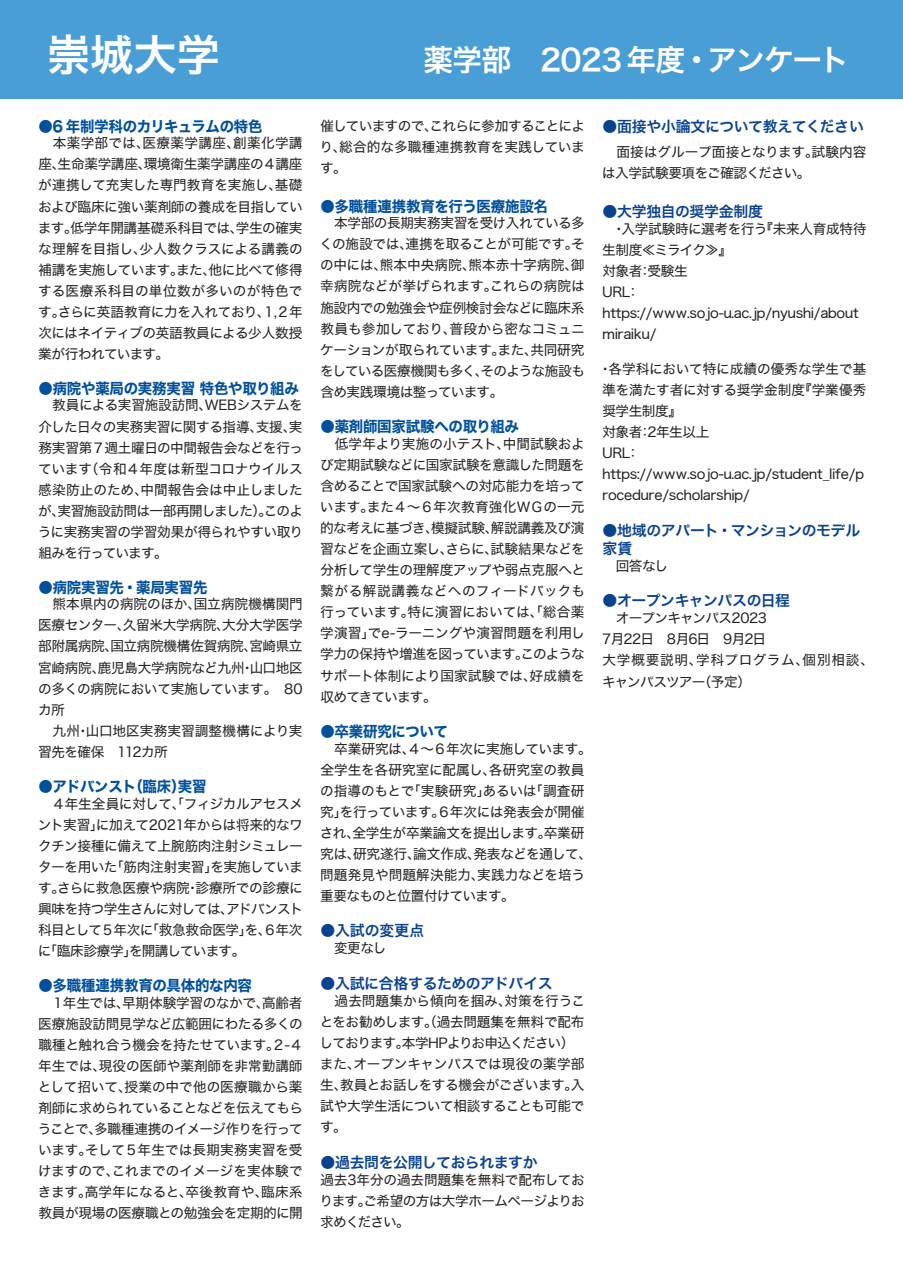
<style>
.page{position:relative;width:903px;height:1275px;background:#fff}
.page>*{position:absolute;margin:0;border:0;box-sizing:border-box;transform-origin:0 0}
.t1{font:43.4px "Hiragino Kaku W6 90 msp RKSJ H";color:#fff}
.t2{font:29.75px "Hiragino Kaku W6 90 msp RKSJ H";letter-spacing:-.03em;color:#fff}
.t3{font:14.88px "Hiragino Kaku W7 90 msp RKSJ H";letter-spacing:-.015em;color:#01509c}
.t4{font:14.88px/17.8px "Hiragino Kaku W6 90 msp RKSJ H";letter-spacing:-.03em;color:#09428e}
.t5{font:13.65px/21px "Hiragino Kaku W4 90 msp RKSJ H";letter-spacing:-.03em;color:#231f20;text-align:justify}
</style>
<div class="page">
<div style="left:0;top:0;width:903px;height:99px;background:#4a9ed6"></div>
<h1 class="t1" style="left:47px;top:33px;width:175px">崇城大学</h1>
<h2 class="t2" style="left:423px;top:45px;width:427px">薬学部 2023 年度・アンケート</h2>
<p class="t3" style="left:38px;top:119px;width:226px">●6 年制学科のカリキュラムの特色</p>
<p class="t5" style="left:38px;top:133px;width:266px">　本薬学部では、医療薬学講座、創薬化学講座、生命薬学講座、環境衛生薬学講座の４講座が連携して充実した専門教育を実施し、基礎および臨床に強い薬剤師の養成を目指しています。低学年開講基礎系科目では、学生の確実な理解を目指し、少人数クラスによる講義の補講を実施しています。また、他に比べて修得する医療系科目の単位数が多いのが特色です。さらに英語教育に力を入れており、１,２年次にはネイティブの英語教員による少人数授業が行われています。</p>
<p class="t3" style="left:38px;top:381px;width:262px">●病院や薬局の実務実習特色や取り組み</p>
<p class="t5" style="left:38px;top:395px;width:267px">　教員による実習施設訪問、WEBシステムを介した日々の実務実習に関する指導、支援、実務実習第７週土曜日の中間報告会などを行っています（令和４年度は新型コロナウイルス感染防止のため、中間報告会は中止しましたが、実習施設訪問は一部再開しました）。このように実務実習の学習効果が得られやすい取り組みを行っています。</p>
<p class="t3" style="left:38px;top:579px;width:170px">●病院実習先・薬局実習先</p>
<p class="t5" style="left:38px;top:594px;width:266px;text-align:left">　熊本県内の病院のほか、国立病院機構関門医療センター、久留米大学病院、大分大学医学部附属病院、国立病院機構佐賀病院、宮崎県立宮崎病院、鹿児島大学病院など九州・山口地区の多くの病院において実施しています。　80カ所<br>　九州・山口地区実務実習調整機構により実習先を確保　112カ所</p>
<p class="t3" style="left:38px;top:779px;width:169px">●アドバンスト（臨床）実習</p>
<p class="t5" style="left:38px;top:794px;width:267px">　４年生全員に対して、「フィジカルアセスメント実習」に加えて2021年からは将来的なワクチン接種に備えて上腕筋肉注射シミュレーターを用いた「筋肉注射実習」を実施しています。さらに救急医療や病院・診療所での診療に興味を持つ学生さんに対しては、アドバンスト科目として５年次に「救急救命医学」を、６年次に「臨床診療学」を開講しています。</p>
<p class="t3" style="left:38px;top:978px;width:215px">●多職種連携教育の具体的な内容</p>
<p class="t5" style="left:38px;top:992px;width:267px">　１年生では、早期体験学習のなかで、高齢者医療施設訪問見学など広範囲にわたる多くの職種と触れ合う機会を持たせています。２-４年生では、現役の医師や薬剤師を非常勤講師として招いて、授業の中で他の医療職から薬剤師に求められていることなどを伝えてもらうことで、多職種連携のイメージ作りを行っています。そして５年生では長期実務実習を受けますので、これまでのイメージを実体験できます。高学年になると、卒後教育や、臨床系教員が現場の医療職との勉強会を定期的に開</p>
<p class="t5" style="left:320px;top:116px;width:267px">催していますので、これらに参加することにより、総合的な多職種連携教育を実践しています。</p>
<p class="t3" style="left:320px;top:198px;width:229px">●多職種連携教育を行う医療施設名</p>
<p class="t5" style="left:320px;top:213px;width:267px">　本学部の長期実務実習を受け入れている多くの施設では、連携を取ることが可能です。その中には、熊本中央病院、熊本赤十字病院、御幸病院などが挙げられます。これらの病院は施設内での勉強会や症例検討会などに臨床系教員も参加しており、普段から密なコミュニケーションが取られています。また、共同研究をしている医療機関も多く、そのような施設も含め実践環境は整っています。</p>
<p class="t3" style="left:320px;top:419px;width:200px">●薬剤師国家試験への取り組み</p>
<p class="t5" style="left:320px;top:434px;width:267px">　低学年より実施の小テスト、中間試験および定期試験などに国家試験を意識した問題を含めることで国家試験への対応能力を培っています。また４～６年次教育強化ＷＧの一元的な考えに基づき、模擬試験、解説講義及び演習などを企画立案し、さらに、試験結果などを分析して学生の理解度アップや弱点克服へと繋がる解説講義などへのフィードバックも行っています。特に演習においては、「総合薬学演習」でe-ラーニングや演習問題を利用し学力の保持や増進を図っています。このようなサポート体制により国家試験では、好成績を収めてきています。</p>
<p class="t3" style="left:320px;top:724px;width:129px">●卒業研究について</p>
<p class="t5" style="left:320px;top:738px;width:273px;text-align:left">　卒業研究は、４～６年次に実施しています。全学生を各研究室に配属し、各研究室の教員の指導のもとで「実験研究」あるいは「調査研究」を行っています。６年次には発表会が開催され、全学生が卒業論文を提出します。卒業研究は、研究遂行、論文作成、発表などを通して、問題発見や問題解決能力、実践力などを培う重要なものと位置付けています。</p>
<p class="t4" style="left:320px;top:922px;width:105px">●入試の変更点</p>
<p class="t5" style="left:320px;top:938px;width:68px">　変更なし</p>
<p class="t4" style="left:320px;top:975px;width:234px">●入試に合格するためのアドバイス</p>
<p class="t5" style="left:320px;top:990px;width:267px;text-align:left">　過去問題集から傾向を掴み、対策を行うことをお勧めします。（過去問題集を無料で配布しております。本学HPよりお申込ください）また、オープンキャンパスでは現役の薬学部生、教員とお話しをする機会がございます。入試や大学生活について相談することも可能です。</p>
<p class="t4" style="left:320px;top:1154px;width:219px">●過去問を公開しておられますか</p>
<p class="t5" style="left:320px;top:1169px;width:267px">過去3年分の過去問題集を無料で配布しております。ご希望の方は大学ホームページよりお求めください。</p>
<p class="t4" style="left:602px;top:118px;width:263px">●面接や小論文について教えてください</p>
<p class="t5" style="left:602px;top:142px;width:266px">　面接はグループ面接となります。試験内容は入学試験要項をご確認ください。</p>
<p class="t4" style="left:602px;top:203px;width:162px">●大学独自の奨学金制度</p>
<p class="t5" style="left:602px;top:219px;width:266px;text-align:left">　・入学試験時に選考を行う『未来人育成特待生制度≪ミライク≫』<br>対象者：受験生<br>URL：https://www.sojo-u.ac.jp/nyushi/about miraiku/</p>
<p class="t5" style="left:598px;top:359px;width:270px;text-align:left">・各学科において特に成績の優秀な学生で基準を満たす者に対する奨学金制度『学業優秀奨学生制度』<br>対象者：2年生以上<br>URL：https://www.sojo-u.ac.jp/student_life/p rocedure/scholarship/</p>
<p class="t4" style="left:602px;top:522px;width:259px">●地域のアパート・マンションのモデル家賃</p>
<p class="t5" style="left:602px;top:556px;width:67px">　回答なし</p>
<p class="t4" style="left:602px;top:592px;width:189px">●オープンキャンパスの日程</p>
<p class="t5" style="left:602px;top:608px;width:273px;text-align:left">　オープンキャンパス2023<br>7月22日　8月6日　9月2日<br>大学概要説明、学科プログラム、個別相談、キャンパスツアー（予定）</p>
</div>
